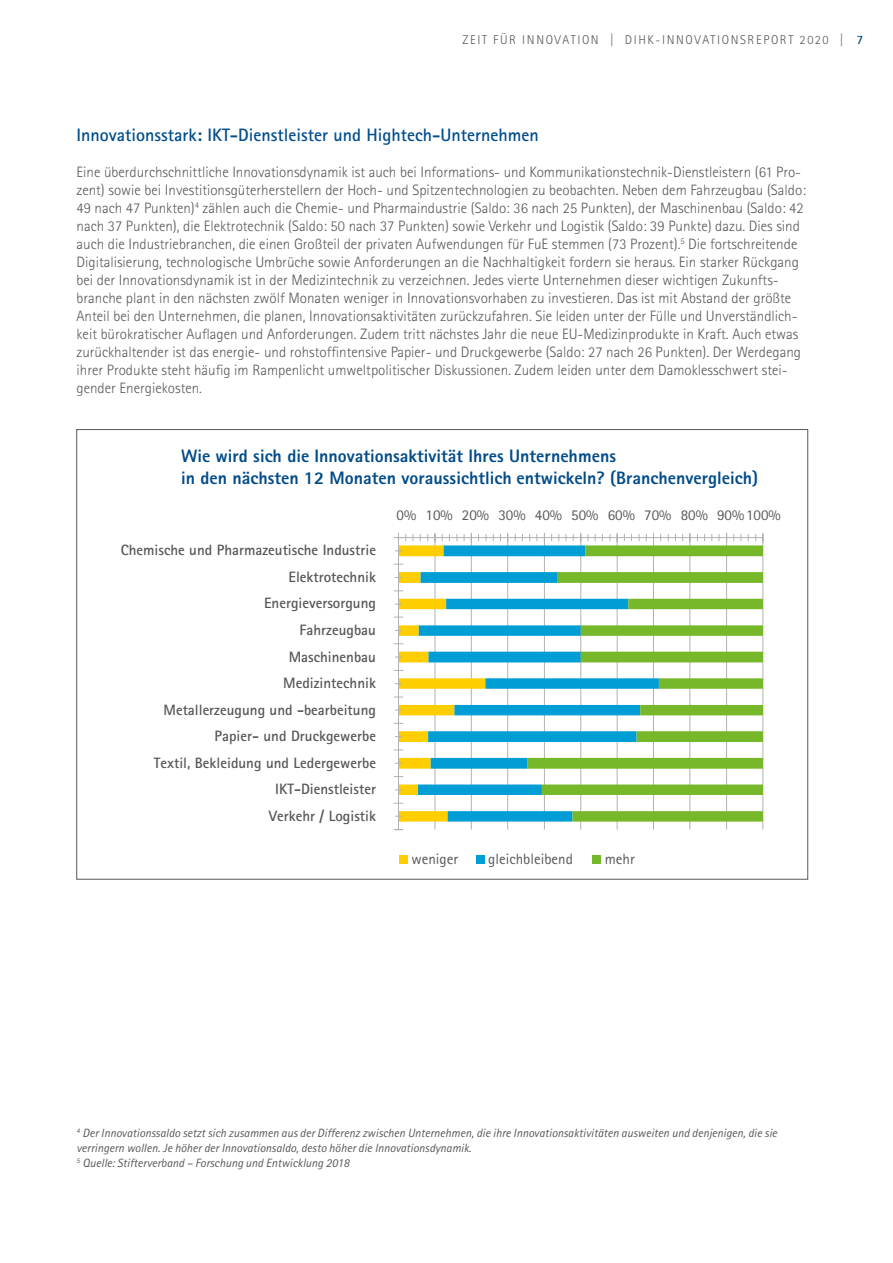
<style>
.page{position:relative;width:893px;height:1263px;background:#fff}
.page>*{position:absolute;margin:0;border:0;box-sizing:border-box;transform-origin:0 0}
.t1{font:800 18px/21.6px "Agfa Rotis Sans Serif";color:#004b88}
.t2{font:700 18px "Agfa Rotis Sans Serif";color:#004e8d}
.t3{font:300 15px/18px "Agfa Rotis Sans Serif";color:#575756}
.t4{font:700 15px/26.5px "Agfa Rotis Sans Serif";color:#575756;text-align:right}
.t5{font:15px "Agfa Rotis Sans Serif";color:#575756}
.t6{font:300 12.75px "Agfa Rotis Sans Serif";letter-spacing:.125em;color:#575756}
.t7{font:italic 12px/15px "Agfa Rotis Sans Serif";color:#575756}
.s1{font-weight:700;color:#004e8d}
</style>
<div class="page">
<hr style="left:435px;top:538px;width:1px;height:292px;background:#b3b2b2">
<hr style="left:471px;top:538px;width:1px;height:292px;background:#b3b2b2">
<hr style="left:507px;top:538px;width:1px;height:292px;background:#b3b2b2">
<hr style="left:544px;top:538px;width:1px;height:292px;background:#b3b2b2">
<hr style="left:580px;top:538px;width:1px;height:292px;background:#b3b2b2">
<hr style="left:617px;top:538px;width:1px;height:292px;background:#b3b2b2">
<hr style="left:653px;top:538px;width:1px;height:292px;background:#b3b2b2">
<hr style="left:690px;top:538px;width:1px;height:292px;background:#b3b2b2">
<hr style="left:726px;top:538px;width:1px;height:292px;background:#b3b2b2">
<hr style="left:763px;top:538px;width:1px;height:292px;background:#b3b2b2">
<svg style="left:487px;top:545px;width:40px;height:277px"></svg>
<svg style="left:527px;top:545px;width:236px;height:277px"></svg>
<hr style="left:398px;top:537px;width:365px;height:1px;background:#b3b2b2">
<hr style="left:398px;top:538px;width:1px;height:292px;background:#b3b2b2">
<svg style="left:394px;top:533px;width:93px;height:289px"></svg>
<div style="left:400px;top:855px;width:8px;height:9px;background:#ffce00"></div>
<div style="left:476px;top:855px;width:9px;height:9px;background:#009ed4"></div>
<div style="left:593px;top:855px;width:8px;height:9px;background:#76b82a"></div>
<p class="t6" style="left:462px;top:33px;width:402px">ZEIT FÜR INNOVATION | DIHK-INNOVATIONSREPORT 2020 | <span class="s1">7</span></p>
<p class="t2" style="left:77px;top:124px;width:464px">Innovationsstark: IKT-Dienstleister und Hightech-Unternehmen</p>
<p class="t3" style="left:77px;top:163px;width:731px">Eine überdurchschnittliche Innovationsdynamik ist auch bei Informations- und Kommunikationstechnik-Dienstleistern (61 Pro&shy;zent) sowie bei Investitionsgüterherstellern der Hoch- und Spitzentechnologien zu beobachten. Neben dem Fahrzeugbau (Saldo:<br>49 nach 47 Punkten)<sup>4</sup> zählen auch die Chemie- und Pharmaindustrie (Saldo: 36 nach 25 Punkten), der Maschinenbau (Saldo: 42 nach 37 Punkten), die Elektrotechnik (Saldo: 50 nach 37 Punkten) sowie Verkehr und Logistik (Saldo: 39 Punkte) dazu. Dies sind auch die Industriebranchen, die einen Großteil der privaten Aufwendungen für FuE stemmen (73 Prozent).<sup>5</sup> Die fortschreitende Digitalisierung, technologische Umbrüche sowie Anforderungen an die Nachhaltigkeit fordern sie heraus. Ein starker Rückgang bei der Innovationsdynamik ist in der Medizintechnik zu verzeichnen. Jedes vierte Unternehmen dieser wichtigen Zukunfts&shy;branche plant in den nächsten zwölf Monaten weniger in Innovationsvorhaben zu investieren. Das ist mit Abstand der größte Anteil bei den Unternehmen, die planen, Innovationsaktivitäten zurückzufahren. Sie leiden unter der Fülle und Unverständlich&shy;keit bürokratischer Auflagen und Anforderungen. Zudem tritt nächstes Jahr die neue EU-Medizinprodukte in Kraft. Auch etwas zurückhaltender ist das energie- und rohstoffintensive Papier- und Druckgewerbe (Saldo: 27 nach 26 Punkten). Der Werdegang ihrer Produkte steht häufig im Rampenlicht umweltpolitischer Diskussionen. Zudem leiden unter dem Damoklesschwert stei&shy;gender Energiekosten.</p>
<p class="t1" style="left:181px;top:445px;width:579px">Wie wird sich die Innovationsaktivität Ihres Unternehmens<br>in den nächsten 12 Monaten voraussichtlich entwickeln? (Branchenvergleich)</p>
<p class="t5" style="left:397px;top:506px;width:386px">0% 10% 20% 30% 40% 50% 60% 70% 80% 90%100%</p>
<p class="t4" style="left:121px;top:537px;width:257px">Chemische und Pharmazeutische Industrie<br>Elektrotechnik<br>Energieversorgung<br>Fahrzeugbau<br>Maschinenbau<br>Medizintechnik<br>Metallerzeugung und -bearbeitung<br>Papier- und Druckgewerbe<br>Textil, Bekleidung und Ledergewerbe<br>IKT-Dienstleister<br>Verkehr / Logistik</p>
<p class="t5" style="left:411px;top:850px;width:48px">weniger</p>
<p class="t5" style="left:488px;top:850px;width:86px">gleichbleibend</p>
<p class="t5" style="left:605px;top:850px;width:32px">mehr</p>
<p class="t7" style="left:77px;top:1126px;width:702px"><sup>4</sup> Der Innovationssaldo setzt sich zusammen aus der Differenz zwischen Unternehmen, die ihre Innovationsaktivitäten ausweiten und denjenigen, die sie verringern wollen. Je höher der Innovationsaldo, desto höher die Innovationsdynamik.<br><sup>5</sup> Quelle: Stifterverband – Forschung und Entwicklung 2018</p>
</div>
